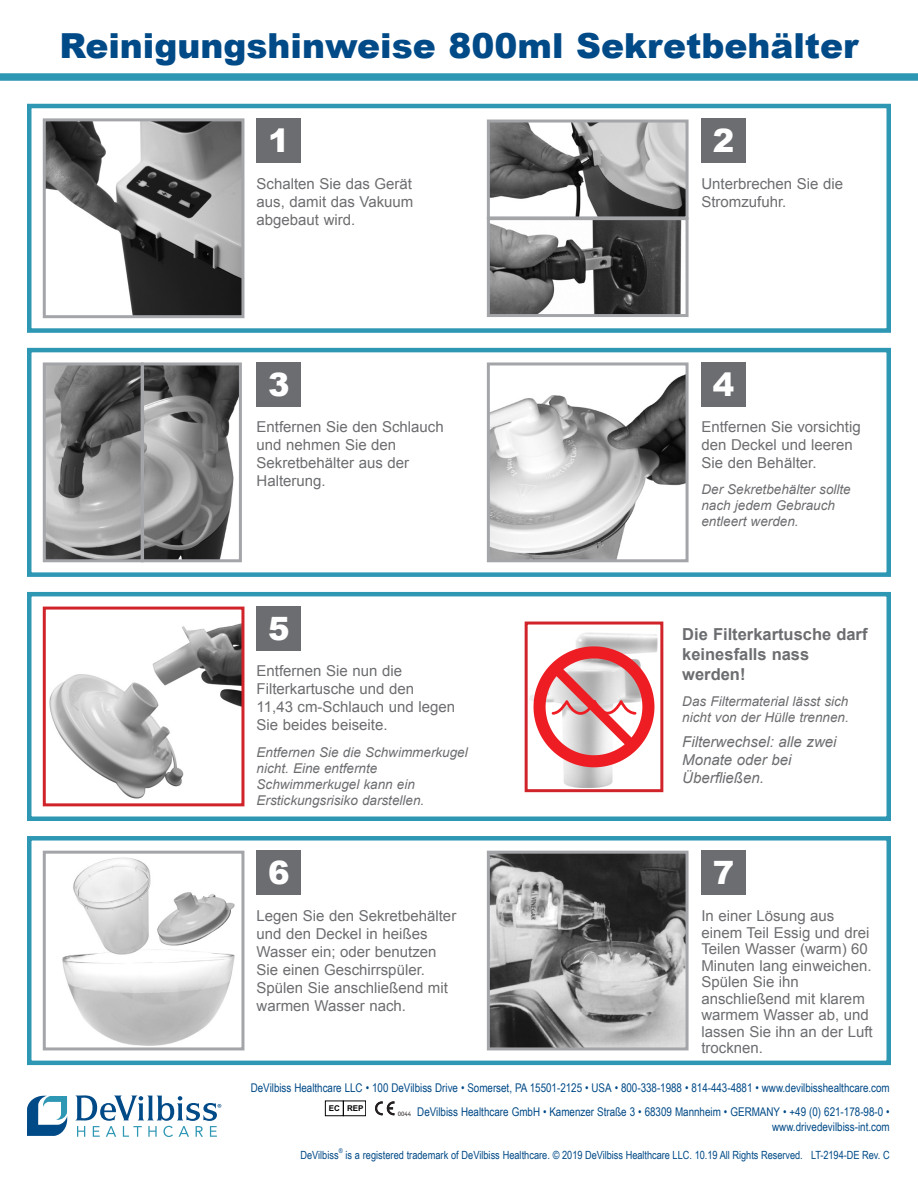
<style>
.page{position:relative;width:918px;height:1188px;background:#fff}
.page>*{position:absolute;margin:0;border:0;box-sizing:border-box;transform-origin:0 0}
.Subheads{font:900 34.5px "Arial";color:#004a87}
.t1{font:900 32.25px "Arial";color:#fff}
.Body{font:700 16.5px/19.8px "Arial";color:#6c6d70}
.Body-2{font:15px/18px "Arial";color:#6c6d70}
.Body-3{font:italic 15px/18px "Arial";color:#6c6d70}
.Body-4{font:italic 13.5px/16.2px "Arial";color:#6c6d70}
.t2{font:12px/15px "Arial Narrow";color:#004a87;text-align:right}
.Section_Headers_07{font:11.25px "Arial Narrow";letter-spacing:-.005em;color:#004a87}
.t3{font:700 7.95px "Arial";color:#040503}
.t4{font:6.75px "Officina Sans";color:#231f20}
.Section_Headers_07-2{font:6.6px "Arial Narrow";color:#004a87}
</style>
<div class="page">
<div style="left:0;top:73px;width:918px;height:8px;background:#2e97b4"></div>
<div style="left:27px;top:104px;width:864px;height:229px;border:4px solid #2e97b4"></div>
<img style="left:47px;top:122px;width:193px;height:192px">
<div style="left:43px;top:118px;width:201px;height:200px;border:3px solid #a4a5a9"></div>
<img style="left:491px;top:124px;width:194px;height:189px">
<div style="left:487px;top:120px;width:202px;height:99px;border:3px solid #a4a5a9"></div>
<div style="left:487px;top:217px;width:202px;height:100px;border:3px solid #a4a5a9"></div>
<div style="left:257px;top:118px;width:44px;height:45px;background:#6c6d70"></div>
<div style="left:701px;top:118px;width:45px;height:45px;background:#6c6d70"></div>
<div style="left:27px;top:348px;width:864px;height:229px;border:4px solid #2e97b4"></div>
<img style="left:47px;top:366px;width:191px;height:192px">
<div style="left:43px;top:362px;width:101px;height:200px;border:3px solid #a4a5a9"></div>
<div style="left:141px;top:362px;width:101px;height:200px;border:3px solid #a4a5a9"></div>
<img style="left:491px;top:374px;width:194px;height:184px">
<div style="left:487px;top:362px;width:202px;height:200px;border:3px solid #a4a5a9"></div>
<div style="left:257px;top:362px;width:44px;height:45px;background:#6c6d70"></div>
<div style="left:701px;top:362px;width:45px;height:45px;background:#6c6d70"></div>
<div style="left:27px;top:592px;width:864px;height:229px;border:4px solid #2e97b4"></div>
<img style="left:49px;top:623px;width:191px;height:176px">
<div style="left:43px;top:607px;width:201px;height:199px;border:3px solid #d1232a"></div>
<img style="left:529px;top:632px;width:129px;height:156px">
<div style="left:525px;top:622px;width:138px;height:170px;border:3px solid #d1232a"></div>
<svg style="left:534px;top:646px;width:120px;height:121px"></svg>
<div style="left:257px;top:607px;width:44px;height:44px;background:#6c6d70"></div>
<div style="left:27px;top:836px;width:864px;height:229px;border:4px solid #2e97b4"></div>
<img style="left:62px;top:857px;width:173px;height:189px">
<div style="left:43px;top:851px;width:201px;height:199px;border:3px solid #a4a5a9"></div>
<img style="left:491px;top:855px;width:194px;height:191px">
<div style="left:487px;top:851px;width:202px;height:199px;border:3px solid #a4a5a9"></div>
<div style="left:257px;top:851px;width:44px;height:44px;background:#6c6d70"></div>
<div style="left:701px;top:851px;width:45px;height:44px;background:#6c6d70"></div>
<div style="left:325px;top:1101px;width:19px;height:15px;border:1px solid #040503"></div>
<div style="left:343px;top:1101px;width:23px;height:15px;border:1px solid #040503"></div>
<svg style="left:375px;top:1101px;width:19px;height:14px"></svg>
<svg style="left:27px;top:1096px;width:40px;height:40px"></svg>
<svg style="left:76px;top:1095px;width:145px;height:42px"></svg>
<p class="Subheads" style="left:59px;top:27px;width:801px">Reinigungshinweise 800ml Sekretbehälter</p>
<p class="t1" style="left:268px;top:123px;width:23px">1</p>
<p class="t1" style="left:713px;top:123px;width:23px">2</p>
<p class="Body-2" style="left:257px;top:175px;width:158px;text-align:justify">Schalten Sie das Gerät aus, damit das Vakuum abgebaut wird.</p>
<p class="Body-2" style="left:701px;top:175px;width:143px">Unterbrechen Sie die<br>Stromzufuhr.</p>
<p class="t1" style="left:268px;top:367px;width:23px">3</p>
<p class="t1" style="left:713px;top:367px;width:23px">4</p>
<p class="Body-2" style="left:257px;top:417px;width:189px">Entfernen Sie den Schlauch und nehmen Sie den<br>Sekretbehälter aus der<br>Halterung.</p>
<p class="Body-2" style="left:701px;top:417px;width:161px">Entfernen Sie vorsichtig den Deckel und leeren<br>Sie den Behälter.</p>
<p class="Body-4" style="left:701px;top:481px;width:151px">Der Sekretbehälter sollte nach jedem Gebrauch entleert werden.</p>
<p class="t1" style="left:268px;top:611px;width:23px">5</p>
<p class="Body-2" style="left:257px;top:662px;width:200px">Entfernen Sie nun die<br>Filterkartusche und den<br>11,43 cm-Schlauch und legen<br>Sie beides beiseite.</p>
<p class="Body-4" style="left:257px;top:744px;width:213px">Entfernen Sie die Schwimmerkugel nicht. Eine entfernte<br>Schwimmerkugel kann ein<br>Erstickungsrisiko darstellen.</p>
<p class="Body" style="left:682px;top:625px;width:187px">Die Filterkartusche darf keinesfalls nass werden!</p>
<p class="Body-4" style="left:682px;top:694px;width:168px">Das Filtermaterial lässt sich nicht von der Hülle trennen.</p>
<p class="Body-3" style="left:682px;top:733px;width:156px">Filterwechsel: alle zwei<br>Monate oder bei<br>Überfließen.</p>
<p class="t1" style="left:268px;top:855px;width:23px">6</p>
<p class="t1" style="left:713px;top:855px;width:23px">7</p>
<p class="Body-2" style="left:257px;top:907px;width:201px">Legen Sie den Sekretbehälter und den Deckel in heißes<br>Wasser ein; oder benutzen<br>Sie einen Geschirrspüler.<br>Spülen Sie anschließend mit warmen Wasser nach.</p>
<p class="Body-2" style="left:701px;top:908px;width:173px;line-height:16.5px">In einer Lösung aus einem Teil Essig und drei<br>Teilen Wasser (warm) 60<br>Minuten lang einweichen.<br>Spülen Sie ihn anschließend mit klarem warmem Wasser ab, und lassen Sie ihn an der Luft trocknen.</p>
<p class="t2" style="left:251px;top:1080px;width:640px">DeVilbiss Healthcare LLC • 100 DeVilbiss Drive • Somerset, PA 15501-2125 • USA • 800-338-1988 • 814-443-4881 • www.devilbisshealthcare.com</p>
<p class="t2" style="left:417px;top:1104px;width:474px">DeVilbiss Healthcare GmbH • Kamenzer Straße 3 • 68309 Mannheim • GERMANY • +49 (0) 621-178-98-0 • www.drivedevilbiss-int.com</p>
<p class="t3" style="left:329px;top:1104px;width:36px">EC REP</p>
<p class="t4" style="left:398px;top:1110px;width:15px">0044</p>
<p class="Section_Headers_07" style="left:300px;top:1146px;width:40px">DeVilbiss</p>
<p class="Section_Headers_07-2" style="left:339px;top:1146px;width:5px">®</p>
<p class="Section_Headers_07" style="left:345px;top:1146px;width:546px">is a registered trademark of DeVilbiss Healthcare. © 2019 DeVilbiss Healthcare LLC. 10.19 All Rights Reserved. LT-2194-DE Rev. C</p>
</div>
